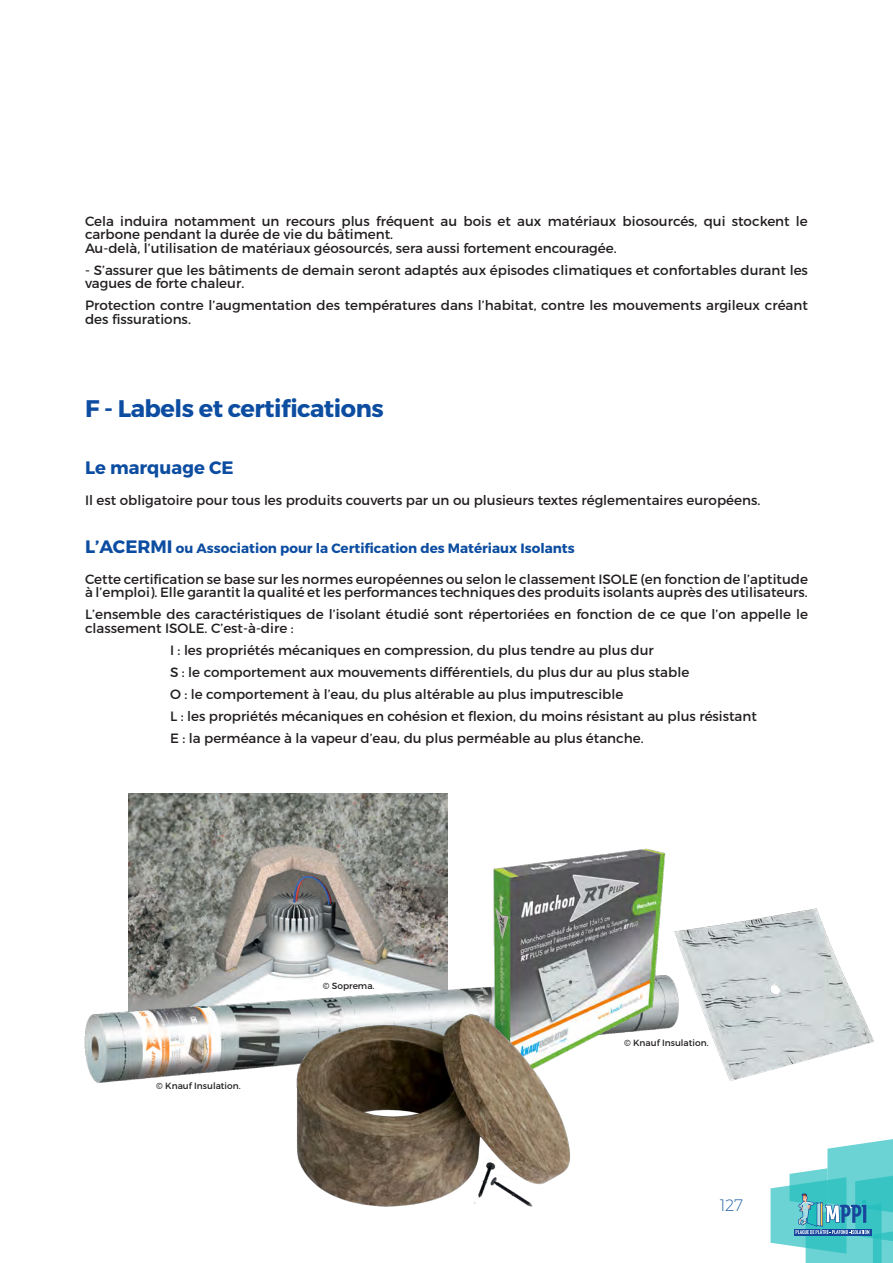
<style>
.page{position:relative;width:893px;height:1263px;background:#fff}
.page>*{position:absolute;margin:0;border:0;box-sizing:border-box;transform-origin:0 0}
.t1{font:700 24px "Montserrat";letter-spacing:-.02em;color:#0d4da1}
.t2{font:700 18px "Montserrat";color:#0d4da1}
.t3{font:200 16.5px "Montserrat";color:#0a4f9b}
.t4{font:13.5px/13.5px "Montserrat";color:#231f20}
.t5{font:700 13.5px "Montserrat";color:#0d4da1}
.t6{font:9px "Montserrat";color:#231f20}
.s1{font-size:18px}
</style>
<div class="page">
<img style="left:129px;top:793px;width:318px;height:146px">
<img style="left:84px;top:939px;width:372px;height:144px">
<img style="left:456px;top:848px;width:418px;height:233px">
<img style="left:271px;top:996px;width:316px;height:211px">
<svg style="left:770px;top:1139px;width:123px;height:124px"></svg>
<p class="t4" style="left:85px;top:214px;width:724px">Cela induira notamment un recours plus fréquent au bois et aux matériaux biosourcés, qui stockent le carbone pendant la durée de vie du bâtiment.<br>Au-delà, l’utilisation de matériaux géosourcés, sera aussi fortement encouragée.</p>
<p class="t4" style="left:85px;top:263px;width:724px">- S’assurer que les bâtiments de demain seront adaptés aux épisodes climatiques et confortables durant les vagues de forte chaleur.</p>
<p class="t4" style="left:85px;top:299px;width:724px">Protection contre l’augmentation des températures dans l’habitat, contre les mouvements argileux créant des fissurations.</p>
<h1 class="t1" style="left:85px;top:394px;width:300px">F - Labels et certifications</h1>
<h2 class="t2" style="left:85px;top:457px;width:150px">Le marquage CE</h2>
<p class="t4" style="left:85px;top:493px;width:677px">Il est obligatoire pour tous les produits couverts par un ou plusieurs textes réglementaires européens.</p>
<p class="t5" style="left:85px;top:540px;width:491px"><span class="s1">L’ACERMI</span> ou Association pour la Certification des Matériaux Isolants</p>
<p class="t4" style="left:85px;top:572px;width:724px">Cette certification se base sur les normes européennes ou selon le classement ISOLE (en fonction de l’aptitude à l’emploi). Elle garantit la qualité et les performances techniques des produits isolants auprès des utilisateurs.</p>
<p class="t4" style="left:85px;top:608px;width:724px">L’ensemble des caractéristiques de l’isolant étudié sont répertoriées en fonction de ce que l’on appelle le classement ISOLE. C’est-à-dire :</p>
<p class="t4" style="left:170px;top:639px;width:588px;line-height:22px">I : les propriétés mécaniques en compression, du plus tendre au plus dur<br>S : le comportement aux mouvements différentiels, du plus dur au plus stable<br>O : le comportement à l’eau, du plus altérable au plus imputrescible<br>L : les propriétés mécaniques en cohésion et flexion, du moins résistant au plus résistant E : la perméance à la vapeur d’eau, du plus perméable au plus étanche.</p>
<p class="t6" style="left:156px;top:1080px;width:86px">© Knauf Insulation.</p>
<p class="t6" style="left:323px;top:980px;width:53px">© Soprema.</p>
<p class="t6" style="left:624px;top:1037px;width:86px">© Knauf Insulation.</p>
<p class="t3" style="left:720px;top:1195px;width:25px">127</p>
</div>
